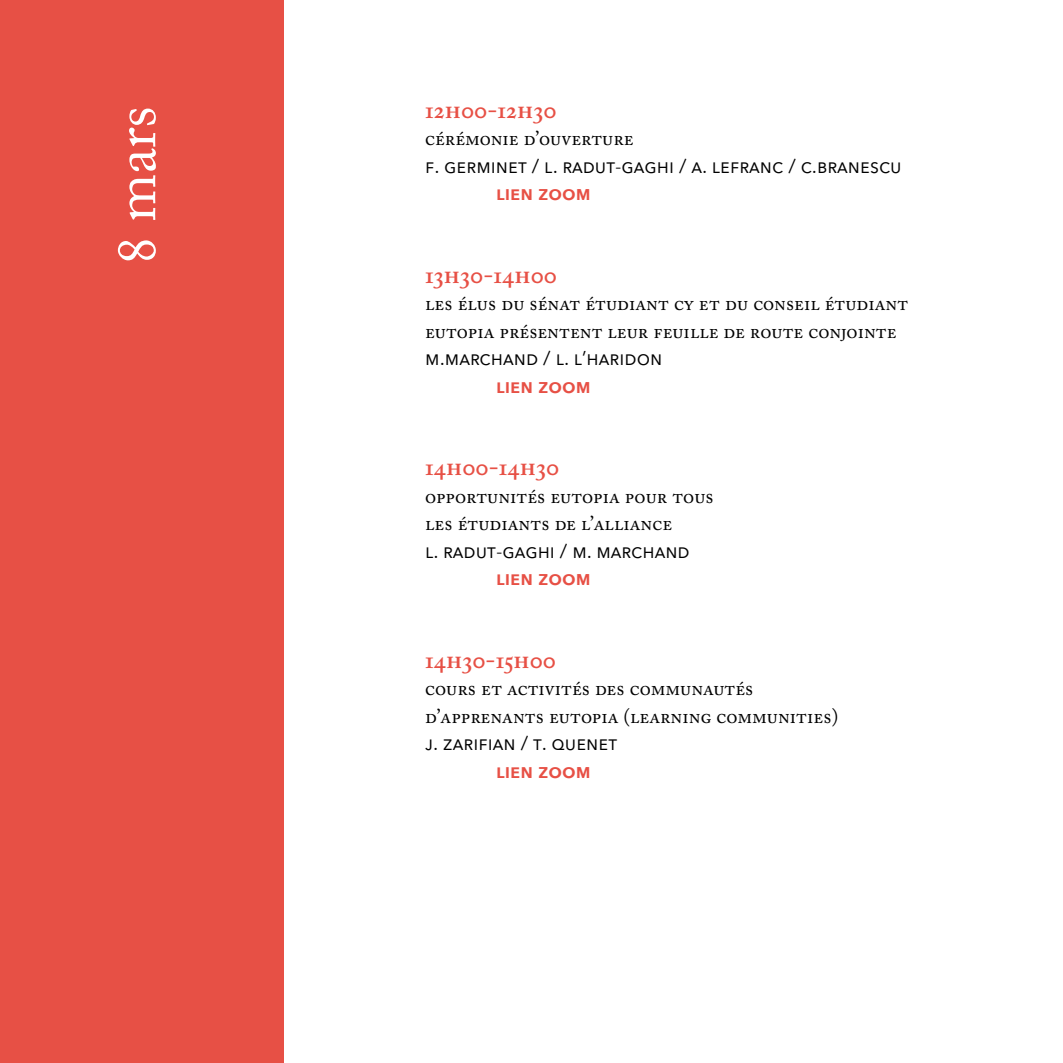
<style>
.page{position:relative;width:1063px;height:1063px;background:#fff}
.page>*{position:absolute;margin:0;border:0;box-sizing:border-box;transform-origin:0 0}
.t1{font:60px "Adobe Caslon";color:#fff}
.t2{font:25px "Adobe Caslon Semibold SC";color:#e75045}
.t3{font:20px/27.5px "Adobe Caslon Regular SC";color:#000}
.t4{font:20px "Avenir Next";color:#000}
.t5{font:600 20px "Avenir Next";color:#e75045}
.s1{font-family:"Adobe Caslon Regular SC"}
</style>
<div class="page">
<div style="left:0;top:0;width:283px;height:1063px;background:#e75045"></div>
<h1 class="t1" style="left:100px;top:263px;width:158px;rotate:-90deg"><span class="s1">8</span> mars</h1>
<p class="t2" style="left:425px;top:94px;width:133px">12h00-12h30</p>
<p class="t3" style="left:425px;top:125px;width:210px">cérémonie d’ouverture</p>
<p class="t4" style="left:425px;top:149px;width:478px">f. germinet / l. radut-gaghi / a. lefranc / c.branescu</p>
<p class="t5" style="left:496px;top:176px;width:96px">lien zoom</p>
<p class="t2" style="left:425px;top:259px;width:133px">13h30-14h00</p>
<p class="t3" style="left:425px;top:290px;width:485px">les élus du sénat étudiant cy et du conseil étudiant eutopia présentent leur feuille de route conjointe</p>
<p class="t4" style="left:425px;top:341px;width:239px">m.marchand / l. l’haridon</p>
<p class="t5" style="left:496px;top:368px;width:96px">lien zoom</p>
<p class="t2" style="left:425px;top:452px;width:136px">14h00-14h30</p>
<p class="t3" style="left:425px;top:482px;width:290px">opportunités eutopia pour tous les étudiants de l’alliance</p>
<p class="t4" style="left:425px;top:534px;width:266px">l. radut-gaghi / m. marchand</p>
<p class="t5" style="left:496px;top:561px;width:96px">lien zoom</p>
<p class="t2" style="left:425px;top:644px;width:132px">14h30-15h00</p>
<p class="t3" style="left:425px;top:675px;width:415px">cours et activités des communautés d’apprenants eutopia (learning communities)</p>
<p class="t4" style="left:425px;top:726px;width:194px">j. zarifian / t. quenet</p>
<p class="t5" style="left:496px;top:753px;width:96px">lien zoom</p>
</div>
